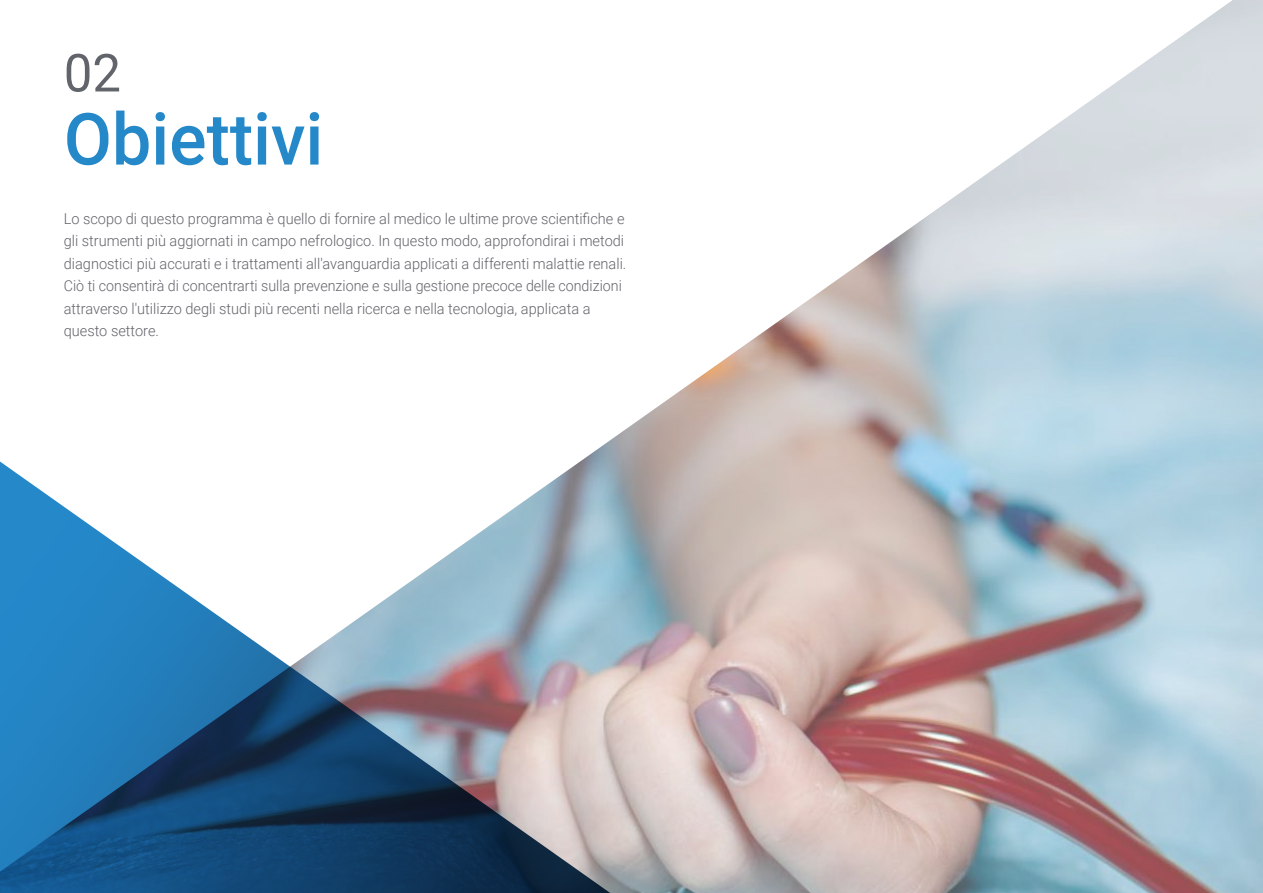
<style>
.page{position:relative;width:1263px;height:893px;background:#fff}
.page>*{position:absolute;margin:0;border:0;box-sizing:border-box;transform-origin:0 0}
.t1{font:500 72px "Roboto";color:#2488c9}
.t2{font:52.5px "Roboto";color:#61646a}
.t3{font:300 15px/22.5px "Roboto";color:#61646a}
</style>
<div class="page">
<img style="left:602px;top:0;width:661px;height:893px">
<svg style="left:0;top:446px;width:640px;height:447px"></svg>
<h2 class="t2" style="left:64px;top:36px;width:59px">02</h2>
<h1 class="t1" style="left:64px;top:89px;width:261px">Obiettivi</h1>
<p class="t3" style="left:64px;top:207px;width:564px">Lo scopo di questo programma è quello di fornire al medico le ultime prove scientifiche e gli strumenti più aggiornati in campo nefrologico. In questo modo, approfondirai i metodi diagnostici più accurati e i trattamenti all'avanguardia applicati a differenti malattie renali.<br>Ciò ti consentirà di concentrarti sulla prevenzione e sulla gestione precoce delle condizioni attraverso l'utilizzo degli studi più recenti nella ricerca e nella tecnologia, applicata a questo settore.</p>
</div>
